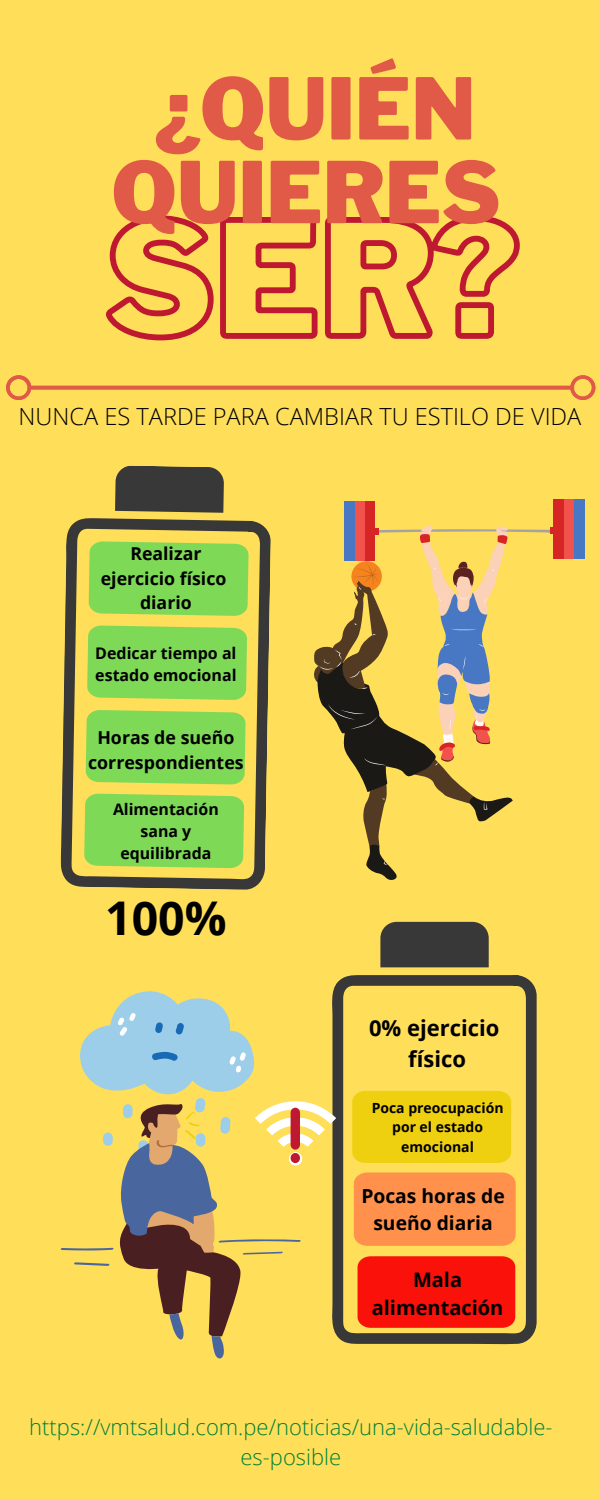
<style>
.page{position:relative;width:600px;height:1500px;background:#ffde59}
.page>*{position:absolute;margin:0;border:0;box-sizing:border-box;transform-origin:0 0}
.t1{font:900 84.2px/83.7px "Libre Franklin";color:#e05a47;text-align:center}
.t2{font:700 46.5px "Open Sans";color:#000}
.t3{font:300 23.6px "Open Sans";color:#000}
.t4{font:300 22px/30.8px "Open Sans";color:#008037;text-align:center}
.t5{font:700 22px/30.8px "Open Sans";color:#000;text-align:center}
.t6{font:700 20px/28px "Open Sans";color:#000;text-align:center}
.t7{font:700 19.3px/26.8px "Open Sans";color:#000;text-align:center}
.t8{font:700 17.8px/24.9px "Open Sans";color:#000;text-align:center}
.t9{font:700 17.7px/24.8px "Open Sans";color:#000;text-align:center}
.t10{font:700 16px/22.1px "Open Sans";color:#000}
.t11{font:700 15.9px/21.8px "Open Sans";color:#000;text-align:center}
.t12{font:700 14px/19.5px "Open Sans";color:#000;text-align:center}
</style>
<div class="page">
<svg style="left:60px;top:518px;width:211px;height:372px"></svg>
<svg style="left:115px;top:465px;width:109px;height:48px;background:#49453b"></svg>
<svg style="left:84px;top:793px;width:160px;height:75px;background:#85d957"></svg>
<svg style="left:86px;top:710px;width:160px;height:75px;background:#85d957"></svg>
<svg style="left:87px;top:625px;width:160px;height:75px;background:#85d957"></svg>
<svg style="left:89px;top:541px;width:160px;height:75px;background:#85d957"></svg>
<svg style="left:333px;top:975px;width:204px;height:369px;fill:#393839"></svg>
<div style="left:380px;top:922px;width:109px;height:45px;background:#393839"></div>
<svg style="left:61px;top:1248px;width:163px;height:110px"></svg>
<svg style="left:6px;top:375px;width:589px;height:25px"></svg>
<div style="left:554px;top:500px;width:10px;height:59px;background:#d72425"></div>
<div style="left:564px;top:500px;width:10px;height:59px;background:#f1524c"></div>
<div style="left:574px;top:500px;width:10px;height:59px;background:#4878c4"></div>
<div style="left:365px;top:501px;width:10px;height:59px;background:#d72425"></div>
<div style="left:355px;top:501px;width:10px;height:59px;background:#f1524c"></div>
<div style="left:344px;top:501px;width:11px;height:59px;background:#4878c4"></div>
<svg style="left:314px;top:526px;width:240px;height:354px"></svg>
<svg style="left:77px;top:990px;width:441px;height:347px"></svg>
<svg style="left:106px;top:215px;width:414px;height:126px"></svg>
<h1 class="t1" style="left:111px;top:67px;width:391px">¿QUIÉN<br>QUIERES</h1>
<p class="t3" style="left:19px;top:400px;width:564px">NUNCA ES TARDE PARA CAMBIAR TU ESTILO DE VIDA</p>
<p class="t9" style="left:101px;top:541px;width:127px">Realizar ejercicio físico diario</p>
<p class="t10" style="left:95px;top:641px;width:143px">Dedicar tiempo al estado emocional</p>
<p class="t8" style="left:88px;top:725px;width:157px">Horas de sueño correspondientes</p>
<p class="t11" style="left:113px;top:798px;width:107px">Alimentación sana y equilibrada</p>
<h2 class="t2" style="left:105px;top:885px;width:123px">100%</h2>
<p class="t5" style="left:369px;top:1013px;width:132px">0% ejercicio físico</p>
<p class="t12" style="left:372px;top:1097px;width:133px">Poca preocupación por el estado emocional</p>
<p class="t7" style="left:361px;top:1182px;width:145px">Pocas horas de sueño diaria</p>
<p class="t6" style="left:372px;top:1265px;width:133px">Mala alimentación</p>
<p class="t4" style="left:29px;top:1411px;width:525px">https://vmtsalud.com.pe/noticias/una-vida-saludable&shy;es-posible</p>
</div>
